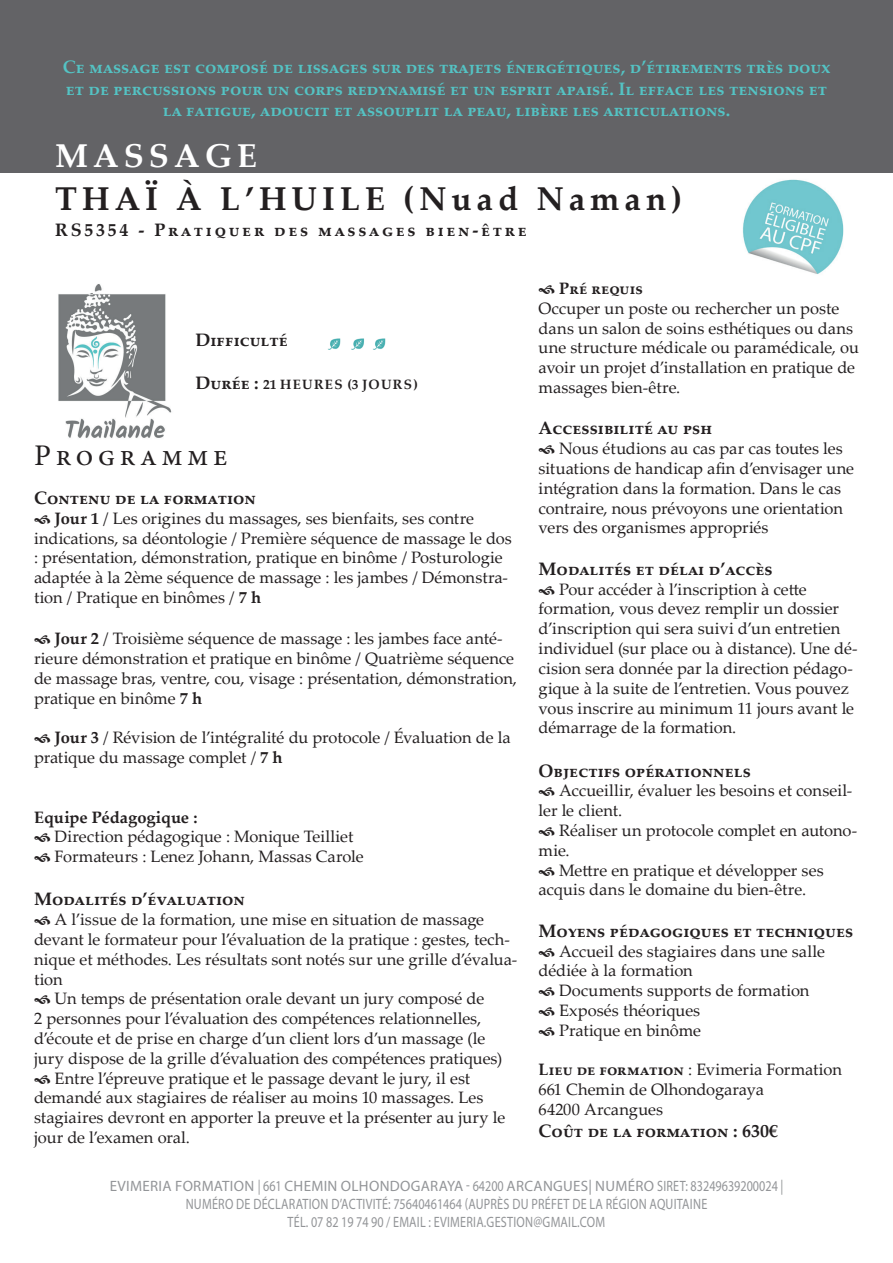
<style>
.page{position:relative;width:893px;height:1263px;background:#fff}
.page>*{position:absolute;margin:0;border:0;box-sizing:border-box;transform-origin:0 0}
.t1{font:700 33px "Palatino Linotype";letter-spacing:.15em;color:#231f20}
.t2{font:700 33px "Palatino Linotype";letter-spacing:.15em;color:#fff}
.t3{font:30px "Minion Pro";letter-spacing:.15em;color:#231f20}
.t4{font:700 18px/21.6px "Palatino Linotype";color:#54c3c4;text-align:center}
.t5{font:700 18px "Palatino Linotype";color:#231f20}
.t6{font:700 18px "Palatino Linotype";letter-spacing:.15em;color:#231f20}
.t7{font:16.5px/19.8px "Palatino Linotype";color:#231f20}
.t8{font:700 16.5px "Palatino Linotype";color:#231f20}
.t9{font:15px/18px "Myriad Pro";letter-spacing:.02em;color:#939598;text-align:center}
.t10{font:700 13.5px "Palatino Linotype";letter-spacing:.1em;color:#231f20}
.s1{font-size:18px}
.s2{font-weight:700}
</style>
<div class="page">
<div style="left:0;top:0;width:893px;height:173px;background:#636366"></div>
<img style="left:58px;top:284px;width:114px;height:154px">
<img style="left:328px;top:338px;width:13px;height:12px">
<img style="left:351px;top:338px;width:35px;height:12px">
<img style="left:743px;top:179px;width:101px;height:95px">
<p class="t4" style="left:63px;top:56px;width:769px">Ce massage est composé de lissages sur des trajets énergétiques, d’étirements très doux et de percussions pour un corps redynamisé et un esprit apaisé. Il efface les tensions et la fatigue, adoucit et assouplit la peau, libère les articulations.</p>
<h1 class="t2" style="left:55px;top:132px;width:203px">MASSAGE</h1>
<h1 class="t1" style="left:55px;top:176px;width:628px">THAÏ À L’HUILE (Nuad Naman)</h1>
<p class="t6" style="left:55px;top:217px;width:473px">RS5354 - Pratiquer des massages bien-être</p>
<p class="t5" style="left:196px;top:327px;width:94px">Difficulté</p>
<p class="t10" style="left:196px;top:375px;width:224px"><span class="s1">Durée :</span> 21 HEURES (3 JOURS)</p>
<h2 class="t3" style="left:34px;top:436px;width:195px">Programme</h2>
<p class="t5" style="left:34px;top:485px;width:224px">Contenu de la formation</p>
<p class="t7" style="left:34px;top:508px;width:479px;text-indent:21px"><span class="s2">Jour 1</span> / Les origines du massages, ses bienfaits, ses contre indications, sa déontologie / Première séquence de massage le dos : présentation, démonstration, pratique en binôme / Posturologie adaptée à la 2ème séquence de massage : les jambes / Démonstra&shy;tion / Pratique en binômes / <span class="s2">7 h</span></p>
<p class="t7" style="left:34px;top:628px;width:485px;text-indent:21px"><span class="s2">Jour 2</span> / Troisième séquence de massage : les jambes face anté&shy;rieure démonstration et pratique en binôme / Quatrième séquence de massage bras, ventre, cou, visage : présentation, démonstration, pratique en binôme <span class="s2">7 h</span></p>
<p class="t7" style="left:34px;top:727px;width:478px;text-indent:21px"><span class="s2">Jour 3</span> / Révision de l’intégralité du protocole / Évaluation de la pratique du massage complet / <span class="s2">7 h</span></p>
<p class="t8" style="left:34px;top:805px;width:165px">Equipe Pédagogique :</p>
<p class="t7" style="left:55px;top:826px;width:311px">Direction pédagogique : Monique Teilliet<br>Formateurs : Lenez Johann, Massas Carole</p>
<p class="t5" style="left:34px;top:886px;width:213px">Modalités d’évaluation</p>
<p class="t7" style="left:55px;top:909px;width:431px">A l’issue de la formation, une mise en situation de massage</p>
<p class="t7" style="left:34px;top:929px;width:477px">devant le formateur pour l’évaluation de la pratique : gestes, tech-</p>
<p class="t7" style="left:34px;top:949px;width:485px">nique et méthodes. Les résultats sont notés sur une grille d’évalua-</p>
<p class="t7" style="left:34px;top:968px;width:30px">tion</p>
<p class="t7" style="left:55px;top:988px;width:431px">Un temps de présentation orale devant un jury composé de</p>
<p class="t7" style="left:34px;top:1008px;width:449px">2 personnes pour l’évaluation des compétences relationnelles,</p>
<p class="t7" style="left:34px;top:1028px;width:453px">d’écoute et de prise en charge d’un client lors d’un massage (le</p>
<p class="t7" style="left:34px;top:1048px;width:470px">jury dispose de la grille d’évaluation des compétences pratiques)</p>
<p class="t7" style="left:55px;top:1067px;width:417px">Entre l’épreuve pratique et le passage devant le jury, il est</p>
<p class="t7" style="left:34px;top:1087px;width:451px">demandé aux stagiaires de réaliser au moins 10 massages. Les</p>
<p class="t7" style="left:34px;top:1107px;width:473px">stagiaires devront en apporter la preuve et la présenter au jury le</p>
<p class="t7" style="left:34px;top:1127px;width:157px">jour de l’examen oral.</p>
<p class="t8" style="left:559px;top:277px;width:85px">Pré requis</p>
<p class="t7" style="left:539px;top:298px;width:322px">Occuper un poste ou rechercher un poste dans un salon de soins esthétiques ou dans une structure médicale ou paramédicale, ou avoir un projet d’installation en pratique de massages bien-être.</p>
<p class="t5" style="left:539px;top:416px;width:175px">Accessibilité au psh</p>
<p class="t7" style="left:539px;top:438px;width:317px;text-indent:21px">Nous étudions au cas par cas toutes les situations de handicap afin d’envisager une intégration dans la formation. Dans le cas contraire, nous prévoyons une orientation vers des organismes appropriés</p>
<p class="t5" style="left:539px;top:556px;width:235px">Modalités et délai d’accès</p>
<p class="t7" style="left:539px;top:578px;width:320px;text-indent:21px">Pour accéder à l’inscription à cette formation, vous devez remplir un dossier d’inscription qui sera suivi d’un entretien individuel (sur place ou à distance). Une dé&shy;cision sera donnée par la direction pédago&shy;gique à la suite de l’entretien. Vous pouvez vous inscrire au minimum 11 jours avant le démarrage de la formation.</p>
<p class="t5" style="left:539px;top:758px;width:214px">Objectifs opérationnels</p>
<p class="t7" style="left:539px;top:780px;width:315px;text-indent:21px">Accueillir, évaluer les besoins et conseil&shy;ler le client.</p>
<p class="t7" style="left:559px;top:820px;width:300px">Réaliser un protocole complet en autono-</p>
<p class="t7" style="left:539px;top:839px;width:33px">mie.</p>
<p class="t7" style="left:559px;top:859px;width:266px">Mettre en pratique et développer ses</p>
<p class="t7" style="left:539px;top:879px;width:269px">acquis dans le domaine du bien-être.</p>
<p class="t5" style="left:539px;top:918px;width:316px">Moyens pédagogiques et techniques</p>
<p class="t7" style="left:539px;top:940px;width:288px;text-indent:21px">Accueil des stagiaires dans une salle dédiée à la formation</p>
<p class="t7" style="left:559px;top:980px;width:252px">Documents supports de formation<br>Exposés théoriques<br>Pratique en binôme</p>
<p class="t7" style="left:539px;top:1059px;width:305px"><span class="s2">Lieu de formation</span> : Evimeria Formation<br>661 Chemin de Olhondogaraya<br>64200 Arcangues</p>
<p class="t5" style="left:539px;top:1118px;width:241px">Coût de la formation : 630€</p>
<p class="t9" style="left:110px;top:1177px;width:675px">EVIMERIA FORMATION | 661 CHEMIN OLHONDOGARAYA - 64200 ARCANGUES| NUMÉRO SIRET: 83249639200024 |<br>NUMÉRO DE DÉCLARATION D’ACTIVITÉ: 75640461464 (AUPRÈS DU PRÉFET DE LA RÉGION AQUITAINE<br>TÉL. 07 82 19 74 90 / EMAIL : EVIMERIA.GESTION@GMAIL.COM</p>
</div>
